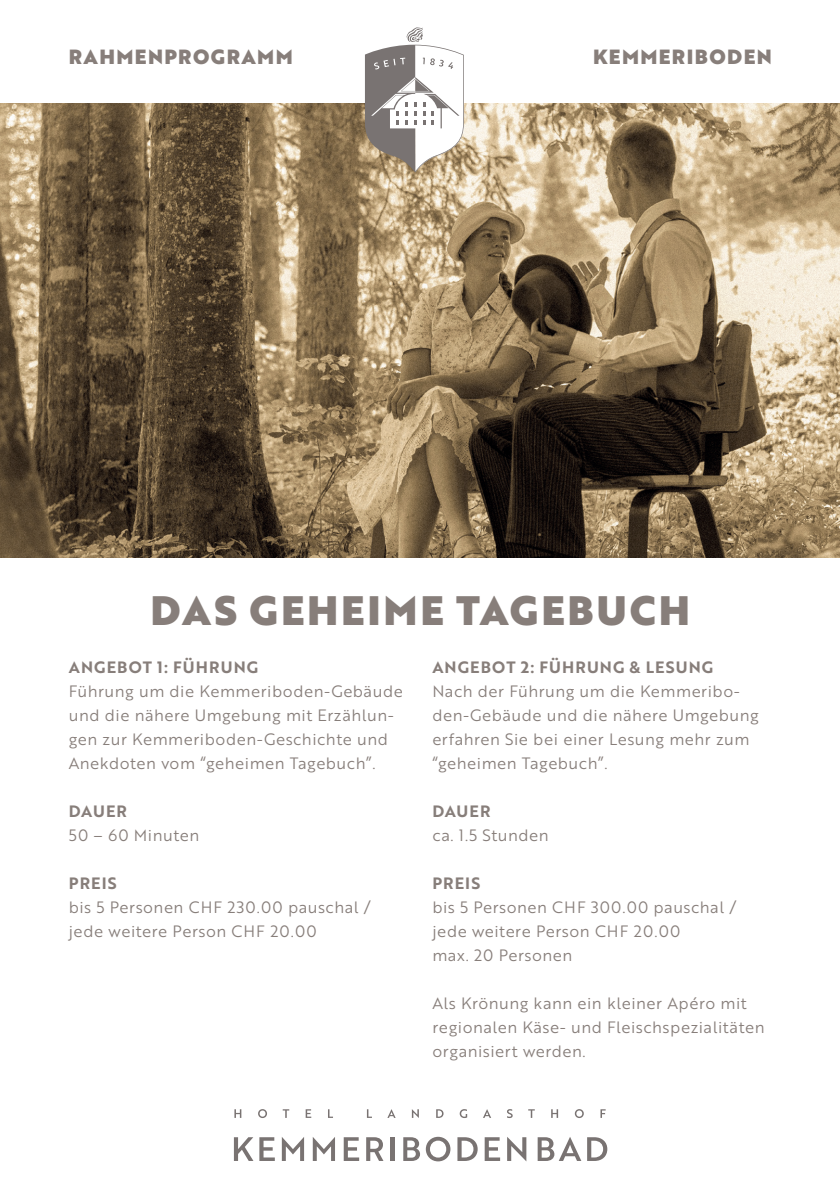
<style>
.page{position:relative;width:840px;height:1191px;background:#fff}
.page>*{position:absolute;margin:0;border:0;box-sizing:border-box;transform-origin:0 0}
.t1{font:40px "Brother 1816 Black";letter-spacing:.07em;color:#877e7a}
.t2{font:20px "Brother 1816 Black";letter-spacing:.07em;color:#877e7a}
.t3{font:16px/24px "Brother 1816 Book";letter-spacing:.03em;color:#877e7a}
.t4{font:16px "Brother 1816 Bold";letter-spacing:.07em;color:#877e7a}
</style>
<div class="page">
<img style="left:0;top:103px;width:839px;height:454px">
<svg style="left:365px;top:27px;width:98px;height:145px"></svg>
<svg style="left:234px;top:1137px;width:19px;height:24px"></svg>
<svg style="left:259px;top:1137px;width:16px;height:24px"></svg>
<svg style="left:282px;top:1137px;width:22px;height:24px"></svg>
<svg style="left:312px;top:1137px;width:23px;height:24px"></svg>
<svg style="left:343px;top:1137px;width:16px;height:24px"></svg>
<svg style="left:366px;top:1137px;width:17px;height:24px"></svg>
<hr style="left:390px;top:1137px;width:4px;height:24px;background:#797372">
<svg style="left:403px;top:1136px;width:47px;height:25px"></svg>
<svg style="left:457px;top:1137px;width:20px;height:24px"></svg>
<svg style="left:484px;top:1137px;width:16px;height:24px"></svg>
<svg style="left:507px;top:1137px;width:19px;height:24px"></svg>
<svg style="left:537px;top:1137px;width:70px;height:24px"></svg>
<svg style="left:234px;top:1109px;width:7px;height:8px"></svg>
<svg style="left:258px;top:1109px;width:9px;height:9px"></svg>
<svg style="left:282px;top:1109px;width:7px;height:8px"></svg>
<svg style="left:305px;top:1109px;width:6px;height:8px"></svg>
<svg style="left:328px;top:1109px;width:5px;height:8px"></svg>
<svg style="left:367px;top:1109px;width:5px;height:8px"></svg>
<svg style="left:388px;top:1109px;width:7px;height:8px"></svg>
<svg style="left:411px;top:1109px;width:7px;height:9px"></svg>
<svg style="left:436px;top:1109px;width:7px;height:8px"></svg>
<svg style="left:459px;top:1109px;width:8px;height:9px"></svg>
<svg style="left:483px;top:1109px;width:8px;height:8px"></svg>
<svg style="left:507px;top:1109px;width:5px;height:9px"></svg>
<svg style="left:528px;top:1109px;width:6px;height:8px"></svg>
<svg style="left:551px;top:1109px;width:7px;height:8px"></svg>
<svg style="left:574px;top:1109px;width:9px;height:9px"></svg>
<svg style="left:600px;top:1109px;width:5px;height:8px"></svg>
<p class="t2" style="left:69px;top:41px;width:225px">RAHMENPROGRAMM</p>
<p class="t2" style="left:592px;top:41px;width:180px">KEMMERIBODEN</p>
<p class="t1" style="left:150px;top:579px;width:540px">DAS GEHEIME TAGEBUCH</p>
<p class="t4" style="left:69px;top:654px;width:191px">ANGEBOT 1: FÜHRUNG</p>
<p class="t3" style="left:69px;top:678px;width:335px">Führung um die Kemmeriboden-Gebäude und die nähere Umgebung mit Erzählun&shy;gen zur Kemmeriboden-Geschichte und Anekdoten vom “geheimen Tagebuch”.</p>
<p class="t4" style="left:69px;top:798px;width:60px">DAUER</p>
<p class="t3" style="left:69px;top:822px;width:132px">50 – 60 Minuten</p>
<p class="t4" style="left:69px;top:870px;width:49px">PREIS</p>
<p class="t3" style="left:69px;top:894px;width:303px">bis 5 Personen CHF 230.00 pauschal / jede weitere Person CHF 20.00</p>
<p class="t4" style="left:432px;top:654px;width:282px">ANGEBOT 2: FÜHRUNG &amp; LESUNG</p>
<p class="t3" style="left:432px;top:678px;width:328px">Nach der Führung um die Kemmeribo&shy;den-Gebäude und die nähere Umgebung erfahren Sie bei einer Lesung mehr zum “geheimen Tagebuch”.</p>
<p class="t4" style="left:432px;top:798px;width:60px">DAUER</p>
<p class="t3" style="left:432px;top:822px;width:118px">ca. 1.5 Stunden</p>
<p class="t4" style="left:432px;top:870px;width:49px">PREIS</p>
<p class="t3" style="left:432px;top:894px;width:305px">bis 5 Personen CHF 300.00 pauschal / jede weitere Person CHF 20.00</p>
<p class="t3" style="left:432px;top:942px;width:141px">max. 20 Personen</p>
<p class="t3" style="left:432px;top:990px;width:334px">Als Krönung kann ein kleiner Apéro mit regionalen Käse- und Fleischspezialitäten organisiert werden.</p>
</div>
